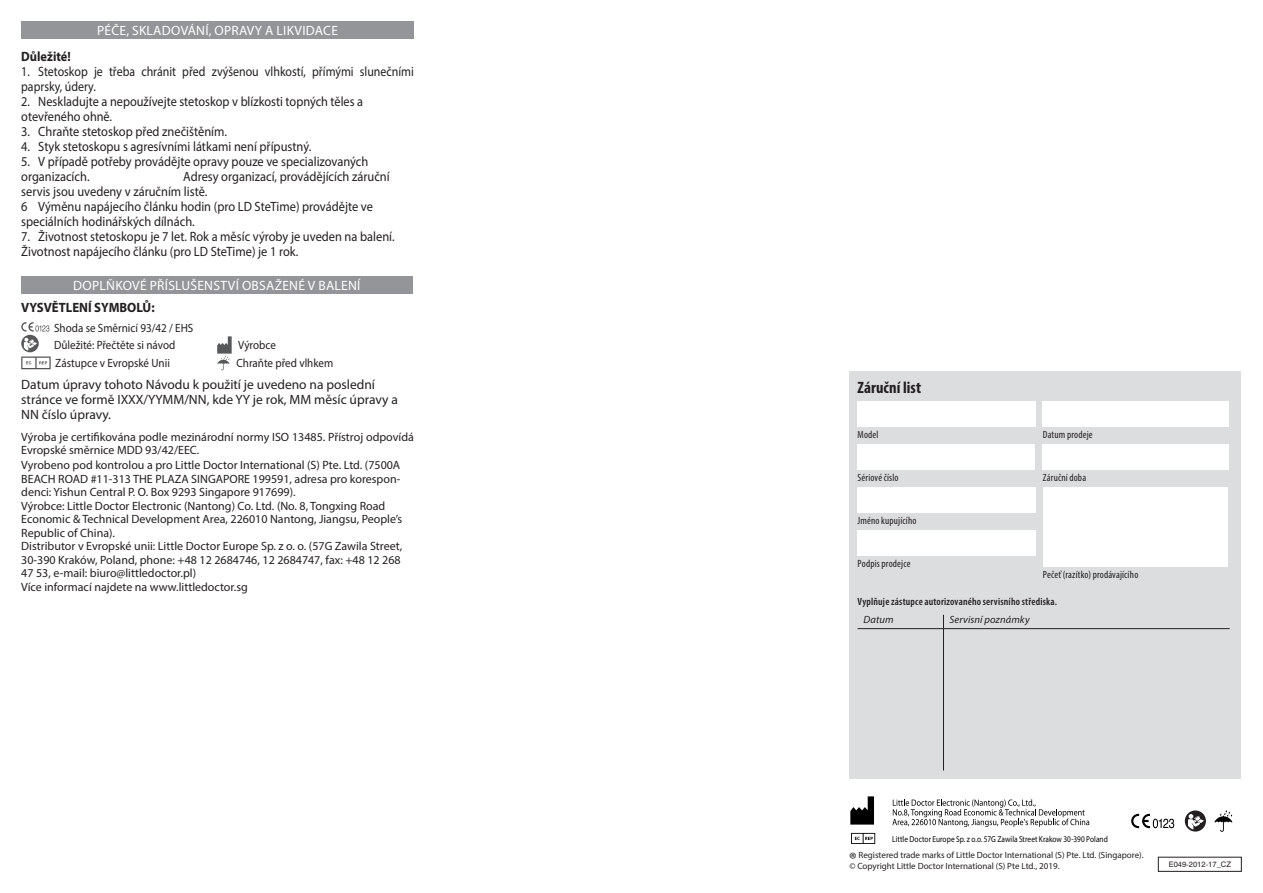
<style>
.page{position:relative;width:1263px;height:893px;background:#fff}
.page>*{position:absolute;margin:0;border:0;box-sizing:border-box;transform-origin:0 0}
.t1{font:700 condensed 16.5px "Myriad Pro";letter-spacing:.005em;color:#231f20}
.t2{font:13.5px/15px "Myriad Pro";color:#231f20;scale:.92 1}
.t3{font:13.5px/15px "Myriad Pro";color:#231f20}
.t4{font:13.5px/15px "Myriad Pro";color:#231f20;scale:.88 1}
.t5{font:13.5px/15px "Myriad Pro";color:#231f20;scale:.91 1}
.t6{font:13.5px "Myriad Pro";letter-spacing:.02em;color:#fff}
.t7{font:700 13.5px "Myriad Pro";color:#231f20;scale:.95 1}
.t8{font:700 13.5px "Myriad Pro";color:#231f20;scale:.92 1}
.t9{font:12px/13.5px "Myriad Pro";color:#231f20}
.t10{font:12px/17.7px "Myriad Pro";color:#231f20;scale:.92 1}
.t11{font:condensed 10.5px "Myriad Pro";letter-spacing:.015em;color:#231f20}
.t12{font:600 condensed 10.5px "Myriad Pro";letter-spacing:.02em;color:#231f20}
.t13{font:italic 10.5px "Myriad Pro";letter-spacing:.01em;color:#231f20}
.t14{font:9px/11.2px "Myriad Pro";color:#231f20}
.t15{font:8.7px "Myriad Pro";letter-spacing:.005em;color:#000;scale:.85 1}
.t16{font:7.5px "Helios";color:#231f20}
.s1{font-size:18px}
</style>
<div class="page">
<svg style="left:850px;top:796px;width:24px;height:29px"></svg>
<svg style="left:851px;top:833px;width:24px;height:11px"></svg>
<svg style="left:892px;top:799px;width:197px;height:28px"></svg>
<svg style="left:1131px;top:814px;width:43px;height:14px"></svg>
<svg style="left:1214px;top:810px;width:18px;height:22px"></svg>
<svg style="left:1185px;top:810px;width:21px;height:21px"></svg>
<div style="left:1158px;top:857px;width:84px;height:15px;border:1px solid #231f20"></div>
<div style="left:849px;top:372px;width:392px;height:407px;background:#dcdddf"></div>
<div style="left:857px;top:401px;width:179px;height:25px;background:#fff"></div>
<div style="left:1043px;top:401px;width:186px;height:25px;background:#fff"></div>
<div style="left:857px;top:444px;width:178px;height:25px;background:#fff"></div>
<div style="left:1043px;top:444px;width:186px;height:25px;background:#fff"></div>
<div style="left:857px;top:487px;width:179px;height:25px;background:#fff"></div>
<div style="left:1043px;top:487px;width:185px;height:79px;background:#fff"></div>
<div style="left:857px;top:530px;width:179px;height:25px;background:#fff"></div>
<svg style="left:943px;top:615px;width:1px;height:13px"></svg>
<hr style="left:857px;top:628px;width:86px;height:1px;background:#231f20">
<hr style="left:943px;top:628px;width:287px;height:1px;background:#231f20">
<hr style="left:943px;top:629px;width:1px;height:141px;background:#231f20">
<div style="left:21px;top:21px;width:393px;height:17px;background:#939598"></div>
<div style="left:21px;top:276px;width:391px;height:17px;background:#939598"></div>
<svg style="left:21px;top:322px;width:30px;height:47px"></svg>
<svg style="left:217px;top:336px;width:15px;height:34px"></svg>
<p class="t6" style="left:97px;top:22px;width:242px">Péče, s kladování, opravy a li kvidace</p>
<p class="t8" style="left:21px;top:48px;width:55px">Důležité!</p>
<p class="t4" style="left:21px;top:64px;width:448px">1. Stetoskop je třeba chránit před zvýšenou vlhkostí, přímými slunečními paprsky, údery.</p>
<p class="t5" style="left:21px;top:94px;width:377px">2. Neskladujte a nepoužívejte stetoskop v blízkosti topných těles a otevřeného ohně.</p>
<p class="t2" style="left:21px;top:124px;width:225px">3. Chraňte stetoskop před znečištěním.</p>
<p class="t2" style="left:21px;top:139px;width:317px">4. Styk stetoskopu s agresívními látkami není přípustný.</p>
<p class="t2" style="left:21px;top:154px;width:379px">5. V případě potřeby provádějte opravy pouze ve specializovaných organizacích.</p>
<p class="t2" style="left:21px;top:169px;width:402px;text-indent:162px">Adresy organizací, provádějících záruční servis jsou uvedeny v záručním listě.<br>6 Výměnu napájecího článku hodin (pro LD SteTime) provádějte ve speciálních hodinářských dílnách.</p>
<p class="t2" style="left:21px;top:229px;width:407px">7. Životnost stetoskopu je 7 let. Rok a měsíc výroby je uveden na balení.<br>Životnost napájecího článku (pro LD SteTime) je 1 rok.</p>
<p class="t6" style="left:73px;top:277px;width:289px">Doplňkové příslušenství obsažené v balení</p>
<p class="t7" style="left:21px;top:299px;width:142px">VYSVĚTLENÍ SYMBOLŮ:</p>
<p class="t10" style="left:54px;top:319px;width:153px">Shoda se Směrnicí 93/42 / EHS<br>Důležité: Přečtěte si návod<br>Zástupce v Evropské U nii</p>
<p class="t10" style="left:237px;top:336px;width:107px">Výrobce<br>Chraňte před vlhkem</p>
<p class="t3" style="left:21px;top:377px;width:378px">Datum úpravy tohoto Návodu k použití je uvedeno na poslední stránce ve formě IXXX/YYMM/NN, kde YY je rok, MM měsíc úpravy a<br>NN číslo úpravy.</p>
<p class="t9" style="left:21px;top:430px;width:394px">Výroba je certifikována podle mezinárodní normy ISO 13485. Přístroj odpovídá<br>Evropské směrnice MDD 93/42/ЕЕС.</p>
<p class="t9" style="left:21px;top:458px;width:382px">Vyrobeno pod kontrolou a pro Little Doctor International (S) Pte. Ltd. (7500A BEACH ROAD #11-313 THE PLAZA SINGAPORE 199591, adresa pro korespon&shy;denci: Yishun Central P. O. Box 9293 Singapore 917699).<br>Výrobce: Little Doctor Electronic (Nantong) Co. Ltd. (No. 8, Tongxing Road Economic &amp; Technical Development Area, 226010 Nantong, Jiangsu, People’s Republic of China).<br>Distributor v Evropské unii: Little Doctor Europe Sp. z o. o. (57G Zawila Street, 30-390 Kraków, Poland, phone: +48 12 2684746, 12 2684747, fax: +48 12 268<br>47 53, e-mail: biuro@littledoctor.pl)<br>Více informací najdete na www.littledoctor.sg</p>
<h1 class="t1" style="left:857px;top:377px;width:65px">Záruční list</h1>
<p class="t11" style="left:857px;top:428px;width:23px">Model</p>
<p class="t11" style="left:1043px;top:428px;width:51px">Datum prodeje</p>
<p class="t11" style="left:857px;top:471px;width:43px">Sériové číslo</p>
<p class="t11" style="left:1043px;top:471px;width:45px">Záruční doba</p>
<p class="t11" style="left:857px;top:514px;width:60px">Jméno kupujícího</p>
<p class="t11" style="left:857px;top:557px;width:54px">Podpis prodejce</p>
<p class="t12" style="left:857px;top:595px;width:201px">Vyplňuje zástupce autorizovaného servisního střediska.</p>
<p class="t13" style="left:863px;top:613px;width:32px">Datum</p>
<p class="t13" style="left:949px;top:613px;width:82px">Servisní poznámky</p>
<p class="t11" style="left:1043px;top:568px;width:97px">Pečeť (razítko) prodávajícího</p>
<p class="t15" style="left:892px;top:834px;width:255px">Little Doctor Europe Sp. z o.o. 57G Zawila Street Krakow 30-390 Poland</p>
<p class="t14" style="left:849px;top:849px;width:296px"><span class="s1">®</span> Registered trade marks of Little Doctor International (S) Pte. Ltd. (Singapore). © Copyright Little Doctor International (S) Pte Ltd., 2019.</p>
<p class="t16" style="left:1169px;top:860px;width:64px">E049-2012-17_CZ</p>
</div>
